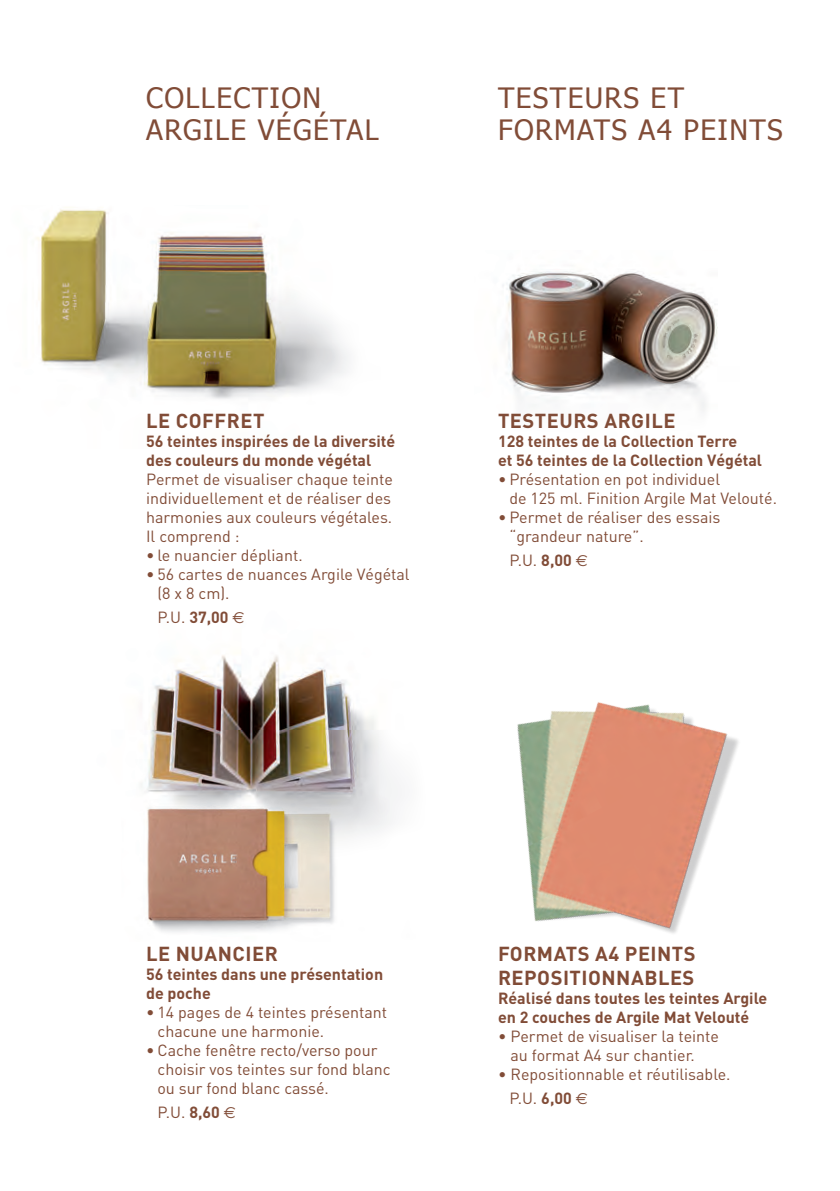
<style>
.page{position:relative;width:840px;height:1191px;background:#fff}
.page>*{position:absolute;margin:0;border:0;box-sizing:border-box;transform-origin:0 0}
.t1{font:28px/32px "Tahoma";letter-spacing:.05em;color:#814c37}
.t2{font:700 20px/24px "DIN";letter-spacing:.025em;color:#814c37}
.t3{font:16px/19px "DIN";color:#814c37}
.t4{font:700 16px/19px "DIN";color:#814c37}
.s1{font-weight:400}
.s2{font-family:"Euro Sans";font-weight:400}
.s3{font-weight:700}
.s4{font-family:"Euro Sans"}
</style>
<div class="page">
<img style="left:517px;top:702px;width:222px;height:231px">
<img style="left:148px;top:655px;width:235px;height:105px">
<img style="left:36px;top:209px;width:313px;height:190px">
<img style="left:502px;top:271px;width:216px;height:140px">
<img style="left:141px;top:760px;width:257px;height:172px">
<h1 class="t1" style="left:146px;top:81px;width:234px">COLLECTION<br>ARGILE VÉGÉTAL</h1>
<h1 class="t1" style="left:497px;top:81px;width:286px">TESTEURS ET<br>FORMATS A4 PEINTS</h1>
<p class="t2" style="left:146px;top:408px;width:120px">LE COFFRET</p>
<p class="t4" style="left:146px;top:431px;width:250px">56 teintes inspirées de la diversité des couleurs du monde végétal</p>
<p class="t3" style="left:146px;top:469px;width:248px;text-align:justify">Permet de visualiser chaque teinte individuellement et de réaliser des harmonies aux couleurs végétales.<br>Il comprend :</p>
<p class="t3" style="left:146px;top:545px;width:158px">• le nuancier dépliant.</p>
<p class="t3" style="left:157px;top:564px;width:253px;text-indent:-11px">• 56 cartes de nuances Argile Végétal (8 x 8 cm).</p>
<p class="t4" style="left:157px;top:607px;width:88px"><span class="s1">P.U.</span> 37,00 <span class="s2">€</span></p>
<p class="t2" style="left:497px;top:408px;width:179px">TESTEURS ARGILE</p>
<p class="t4" style="left:497px;top:431px;width:265px">128 teintes de la Collection Terre<br>et 56 teintes de la Collection Végétal</p>
<p class="t3" style="left:509px;top:469px;width:269px;text-indent:-11px">• Présentation en pot individuel<br>de 125 ml. Finition Argile Mat Velouté.</p>
<p class="t3" style="left:509px;top:507px;width:212px;text-indent:-11px">• Permet de réaliser des essais “grandeur nature”.</p>
<p class="t3" style="left:509px;top:551px;width:80px">P.U. <span class="s3">8,00</span> <span class="s4">€</span></p>
<p class="t2" style="left:146px;top:940px;width:133px">LE NUANCIER</p>
<p class="t4" style="left:146px;top:963px;width:238px">56 teintes dans une présentation de poche</p>
<p class="t3" style="left:157px;top:1002px;width:231px;text-indent:-11px">• 14 pages de 4 teintes présentant chacune une harmonie.</p>
<p class="t3" style="left:157px;top:1040px;width:235px;text-indent:-11px">• Cache fenêtre recto/verso pour choisir vos teintes sur fond blanc ou sur fond blanc cassé.</p>
<p class="t3" style="left:157px;top:1102px;width:80px">P.U. <span class="s3">8,60</span> <span class="s4">€</span></p>
<p class="t2" style="left:497px;top:940px;width:199px">FORMATS A4 PEINTS<br>REPOSITIONNABLES</p>
<p class="t4" style="left:497px;top:987px;width:270px">Réalisé dans toutes les teintes Argile en 2 couches de Argile Mat Velouté</p>
<p class="t3" style="left:510px;top:1026px;width:210px;text-indent:-12px">• Permet de visualiser la teinte au format A4 sur chantier.</p>
<p class="t3" style="left:509px;top:1061px;width:222px;line-height:24.6px;text-indent:-11px">• Repositionnable et réutilisable.<br>P.U. <span class="s3">6,00</span> <span class="s4">€</span></p>
</div>
